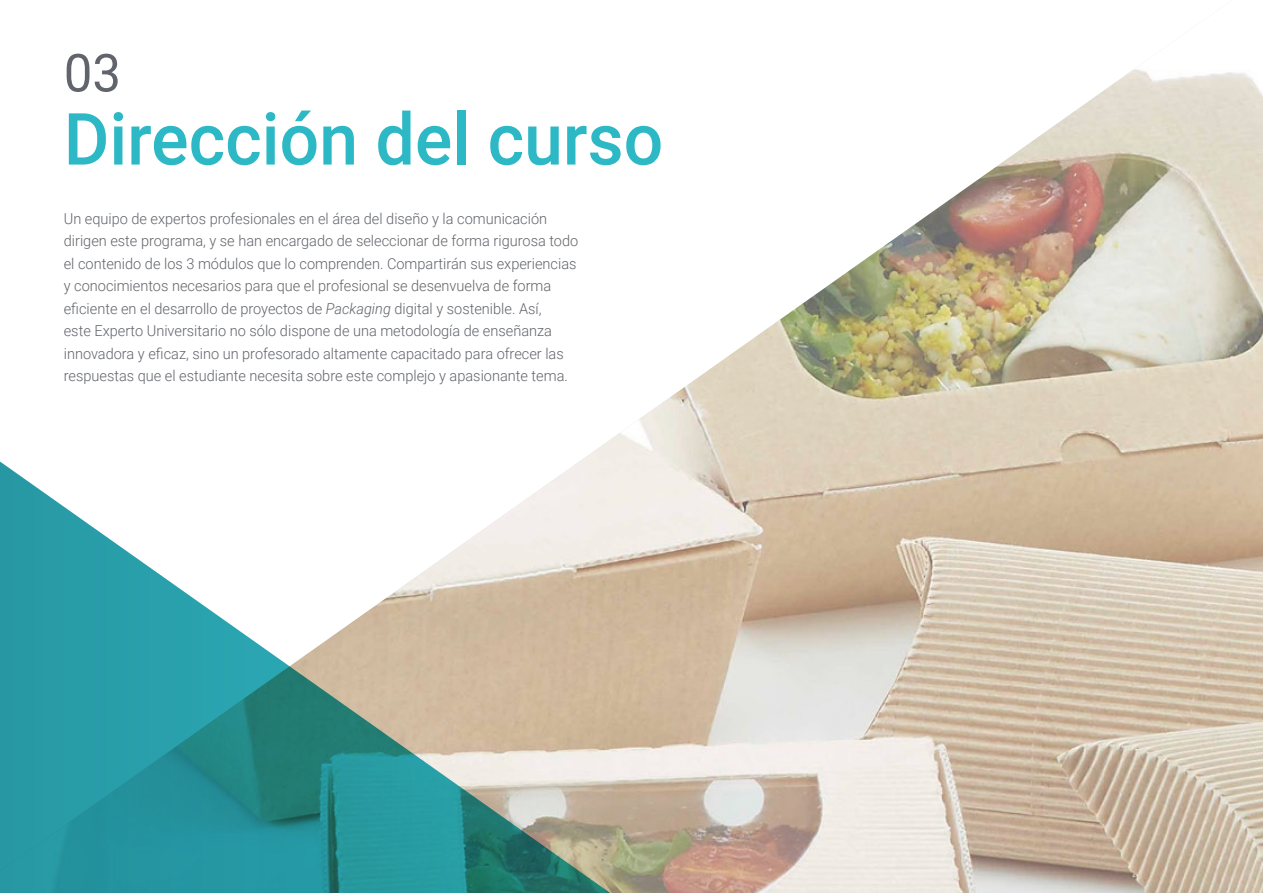
<style>
.page{position:relative;width:1263px;height:893px;background:#fff}
.page>*{position:absolute;margin:0;border:0;box-sizing:border-box;transform-origin:0 0}
.t1{font:500 72px "Roboto";color:#2db8c5}
.t2{font:52.5px "Roboto";color:#61646a}
.t3{font:300 15px/22.5px "Roboto";color:#61646a}
.s1{font-style:italic}
</style>
<div class="page">
<img style="left:601px;top:69px;width:662px;height:824px">
<svg style="left:0;top:446px;width:640px;height:447px"></svg>
<h2 class="t2" style="left:64px;top:36px;width:59px">03</h2>
<h1 class="t1" style="left:64px;top:89px;width:601px">Dirección del curso</h1>
<p class="t3" style="left:64px;top:207px;width:516px">Un equipo de expertos profesionales en el área del diseño y la comunicación dirigen este programa, y se han encargado de seleccionar de forma rigurosa todo el contenido de los 3 módulos que lo comprenden. Compartirán sus experiencias y conocimientos necesarios para que el profesional se desenvuelva de forma eficiente en el desarrollo de proyectos de <span class="s1">Packaging</span> digital y sostenible. Así,<br>este Experto Universitario no sólo dispone de una metodología de enseñanza innovadora y eficaz, sino un profesorado altamente capacitado para ofrecer las respuestas que el estudiante necesita sobre este complejo y apasionante tema.</p>
</div>
